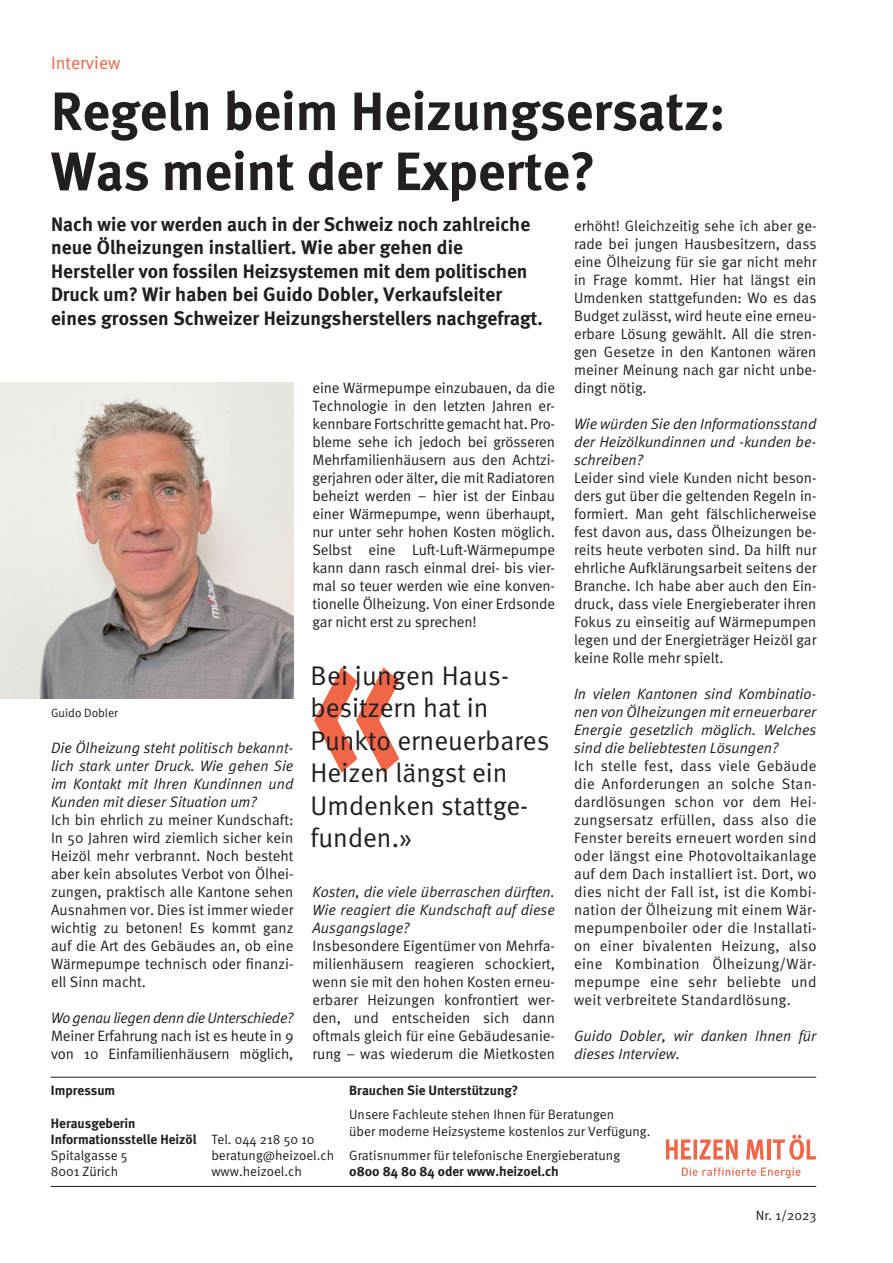
<style>
.page{position:relative;width:893px;height:1263px;background:#fff}
.page>*{position:absolute;margin:0;border:0;box-sizing:border-box;transform-origin:0 0}
.Titel{font:700 54px/60px "Meta";color:#231f20}
.Zitat{font:27px/32.4px "Meta Normal";color:#231f20}
.Lead{font:700 19.5px/23.4px "Meta";color:#231f20}
.Rubriktitel{font:18px "Meta Normal";color:#f26648}
.Grundschrift{font:15px/18px "Meta Normal";color:#231f20;text-align:justify}
.Interviewfrage{font:italic 15px/18px "Meta Normal";color:#231f20;text-align:justify}
.Interviewfrage-2{font:italic 15px "Meta Normal";letter-spacing:-.02em;color:#231f20}
.t1{font:13.5px/16.2px "Meta Normal";color:#231f20}
.t2{font:700 13.5px/16.2px "Meta";color:#231f20}
.Bildlegende{font:12px "Meta Normal";color:#231f20}
</style>
<div class="page">
<img style="left:0;top:383px;width:293px;height:316px">
<svg style="left:666px;top:1139px;width:25px;height:20px"></svg>
<svg style="left:693px;top:1139px;width:4px;height:20px"></svg>
<svg style="left:699px;top:1139px;width:39px;height:20px"></svg>
<svg style="left:746px;top:1139px;width:18px;height:20px"></svg>
<hr style="left:767px;top:1139px;width:3px;height:20px;background:#f26648">
<svg style="left:773px;top:1135px;width:43px;height:25px"></svg>
<svg style="left:682px;top:1167px;width:118px;height:11px"></svg>
<hr style="left:51px;top:1186px;width:765px;height:1px;background:#231f20">
<hr style="left:51px;top:1077px;width:765px;height:1px;background:#231f20">
<svg style="left:314px;top:667px;width:85px;height:106px"></svg>
<p class="Rubriktitel" style="left:51px;top:52px;width:71px">Interview</p>
<p class="Titel" style="left:51px;top:81px;width:676px">Regeln beim Heizungsersatz:<br>Was meint der Experte?</p>
<p class="Lead" style="left:51px;top:212px;width:493px">Nach wie vor werden auch in der Schweiz noch zahlreiche neue Ölheizungen installiert. Wie aber gehen die Hersteller von fossilen Heizsystemen mit dem politischen Druck um? Wir haben bei Guido Dobler, Verkaufsleiter eines grossen Schweizer Heizungsherstellers nachgefragt.</p>
<p class="Bildlegende" style="left:51px;top:706px;width:68px">Guido Dobler</p>
<p class="Interviewfrage" style="left:51px;top:739px;width:244px">Die Ölheizung steht politisch bekannt&shy;lich stark unter Druck. Wie gehen Sie im Kontakt mit Ihren Kundinnen und Kunden mit dieser Situation um?</p>
<p class="Grundschrift" style="left:51px;top:811px;width:244px">Ich bin ehrlich zu meiner Kundschaft:<br>In 50 Jahren wird ziemlich sicher kein Heizöl mehr verbrannt. Noch besteht aber kein absolutes Verbot von Ölhei&shy;zungen, praktisch alle Kantone sehen Ausnahmen vor. Dies ist immer wieder wichtig zu betonen! Es kommt ganz auf die Art des Gebäudes an, ob eine Wärmepumpe technisch oder finanzi&shy;ell Sinn macht.</p>
<p class="Interviewfrage-2" style="left:51px;top:1009px;width:244px">Wo genau liegen denn die Unterschiede?</p>
<p class="Grundschrift" style="left:51px;top:1027px;width:244px">Meiner Erfahrung nach ist es heute in 9 von 10 Einfamilienhäusern möglich,</p>
<p class="Grundschrift" style="left:313px;top:379px;width:244px">eine Wärmepumpe einzubauen, da die Technologie in den letzten Jahren er&shy;kennbare Fortschritte gemacht hat. Pro&shy;bleme sehe ich jedoch bei grösseren Mehrfamilienhäusern aus den Achtzi&shy;gerjahren oder älter, die mit Radiatoren beheizt werden – hier ist der Einbau einer Wärmepumpe, wenn überhaupt, nur unter sehr hohen Kosten möglich.<br>Selbst eine Luft-Luft-Wärmepumpe kann dann rasch einmal drei- bis vier&shy;mal so teuer werden wie eine konven&shy;tionelle Ölheizung. Von einer Erdsonde gar nicht erst zu sprechen!</p>
<p class="Zitat" style="left:311px;top:659px;width:240px">Bei jungen Haus&shy;besitzern hat in<br>Punkto erneuerbares<br>Heizen längst ein<br>Umdenken stattge&shy;funden.»</p>
<p class="Interviewfrage" style="left:313px;top:883px;width:244px">Kosten, die viele überraschen dürften.<br>Wie reagiert die Kundschaft auf diese Ausgangslage?</p>
<p class="Grundschrift" style="left:313px;top:937px;width:244px">Insbesondere Eigentümer von Mehrfa&shy;milienhäusern reagieren schockiert, wenn sie mit den hohen Kosten erneu&shy;erbarer Heizungen konfrontiert wer&shy;den, und entscheiden sich dann oftmals gleich für eine Gebäudesanie&shy;rung – was wiederum die Mietkosten</p>
<p class="Grundschrift" style="left:574px;top:217px;width:244px">erhöht! Gleichzeitig sehe ich aber ge&shy;rade bei jungen Hausbesitzern, dass eine Ölheizung für sie gar nicht mehr in Frage kommt. Hier hat längst ein Umdenken stattgefunden: Wo es das Budget zulässt, wird heute eine erneu&shy;erbare Lösung gewählt. All die stren&shy;gen Gesetze in den Kantonen wären meiner Meinung nach gar nicht unbe&shy;dingt nötig.</p>
<p class="Interviewfrage" style="left:574px;top:415px;width:244px">Wie würden Sie den Informationsstand der Heizölkundinnen und -kunden be&shy;schreiben?</p>
<p class="Grundschrift" style="left:574px;top:469px;width:244px">Leider sind viele Kunden nicht beson&shy;ders gut über die geltenden Regeln in&shy;formiert. Man geht fälschlicherweise fest davon aus, dass Ölheizungen be&shy;reits heute verboten sind. Da hilft nur ehrliche Aufklärungsarbeit seitens der Branche. Ich habe aber auch den Ein&shy;druck, dass viele Energieberater ihren Fokus zu einseitig auf Wärmepumpen legen und der Energieträger Heizöl gar keine Rolle mehr spielt.</p>
<p class="Interviewfrage" style="left:574px;top:685px;width:244px">In vielen Kantonen sind Kombinatio&shy;nen von Ölheizungen mit erneuerbarer Energie gesetzlich möglich. Welches sind die beliebtesten Lösungen?</p>
<p class="Grundschrift" style="left:574px;top:757px;width:244px">Ich stelle fest, dass viele Gebäude die Anforderungen an solche Stan&shy;dardlösungen schon vor dem Hei&shy;zungsersatz erfüllen, dass also die Fenster bereits erneuert worden sind oder längst eine Photovoltaikanlage auf dem Dach installiert ist. Dort, wo dies nicht der Fall ist, ist die Kombi&shy;nation der Ölheizung mit einem Wär&shy;mepumpenboiler oder die Installati&shy;on einer bivalenten Heizung, also eine Kombination Ölheizung/Wär&shy;mepumpe eine sehr beliebte und weit verbreitete Standardlösung.</p>
<p class="Interviewfrage" style="left:574px;top:1027px;width:244px">Guido Dobler, wir danken Ihnen für dieses Interview.</p>
<p class="t2" style="left:51px;top:1082px;width:66px">Impressum</p>
<p class="t2" style="left:51px;top:1115px;width:147px">Herausgeberin<br>Informationsstelle Heizöl</p>
<p class="t1" style="left:51px;top:1147px;width:78px">Spitalgasse 5<br>8001 Zürich</p>
<p class="t1" style="left:211px;top:1131px;width:124px">Tel. 044 218 50 10 beratung@heizoel.ch www.heizoel.ch</p>
<p class="t2" style="left:349px;top:1082px;width:171px">Brauchen Sie Unterstützung?</p>
<p class="t1" style="left:349px;top:1106px;width:303px">Unsere Fachleute stehen Ihnen für Beratungen<br>über moderne Heizsysteme kostenlos zur Verfügung.</p>
<p class="t1" style="left:349px;top:1147px;width:272px">Gratisnummer für telefonische Energieberatung</p>
<p class="t2" style="left:349px;top:1163px;width:211px">0800 84 80 84 oder www.heizoel.ch</p>
<p class="t1" style="left:756px;top:1207px;width:62px">Nr. 1/2023</p>
</div>
